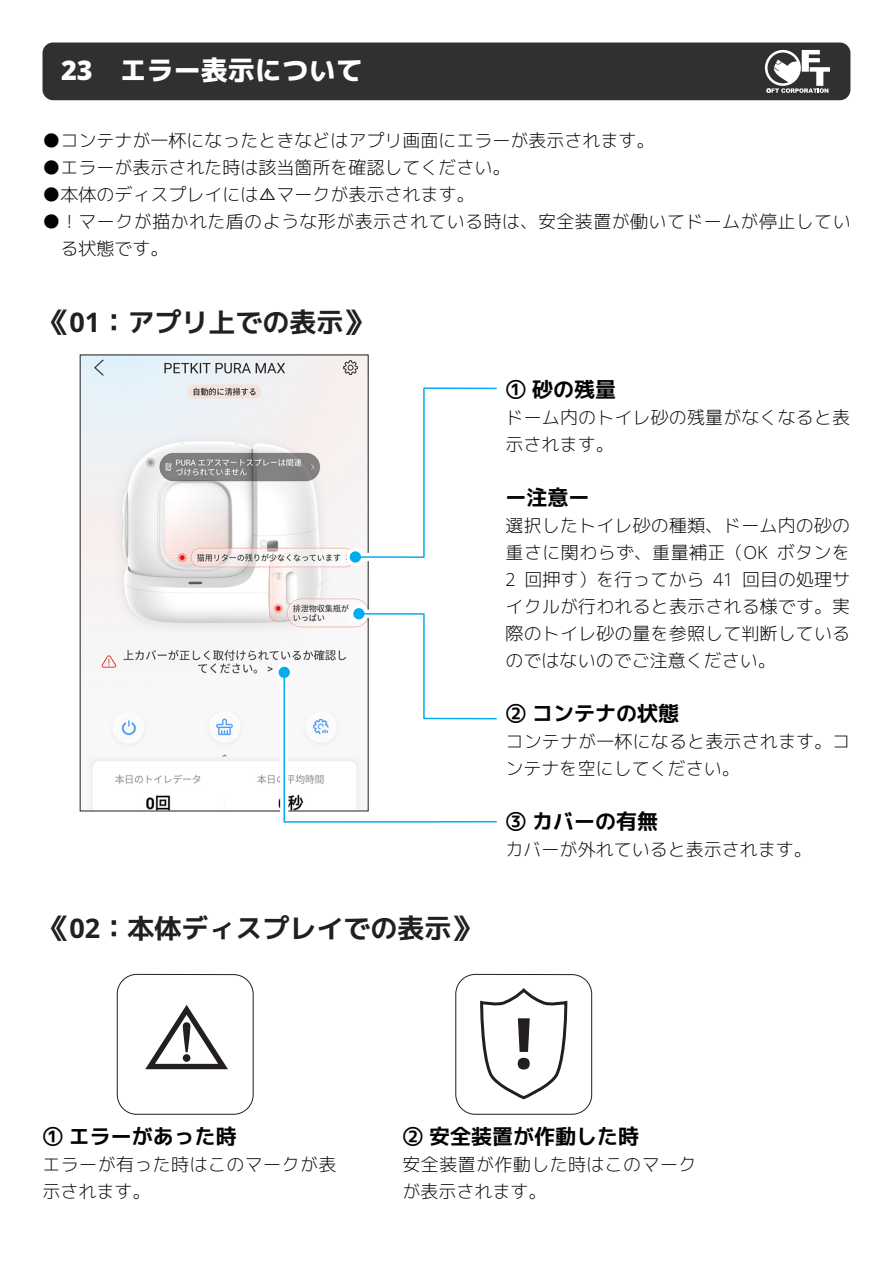
<style>
.page{position:relative;width:893px;height:1263px;background:#fff}
.page>*{position:absolute;margin:0;border:0;box-sizing:border-box;transform-origin:0 0}
.t1{font:700 27px "Koruri";color:#231f20}
.t2{font:800 27px "Koruri";color:#fff}
.t3{font:700 21px "Koruri";color:#030303}
.t4{font:300 18px/27px "Koruri";letter-spacing:.005em;color:#030303}
.t5{font:300 18px/27px "Koruri";letter-spacing:.025em;color:#030303}
.s1{font-family:"Koz Go Pr 6 N";font-weight:400}
</style>
<div class="page">
<img style="left:82px;top:357px;width:284px;height:452px">
<div style="left:43px;top:43px;width:807px;height:57px;background:#312f30;border-radius:11px"></div>
<svg style="left:765px;top:50px;width:65px;height:43px"></svg>
<div style="left:346px;top:548px;width:18px;height:18px;background:#fff;border-radius:50%"></div>
<svg style="left:351px;top:384px;width:146px;height:177px"></svg>
<div style="left:350px;top:551px;width:11px;height:12px;background:#00aeef;border-radius:50%"></div>
<div style="left:275px;top:663px;width:18px;height:18px;background:#fff;border-radius:50%"></div>
<svg style="left:280px;top:605px;width:217px;height:218px"></svg>
<div style="left:279px;top:667px;width:11px;height:11px;background:#00aeef;border-radius:50%"></div>
<div style="left:117px;top:974px;width:137px;height:140px;border:1px solid #231f20;border-radius:20px"></div>
<svg style="left:145px;top:1005px;width:83px;height:64px"></svg>
<div style="left:455px;top:974px;width:137px;height:140px;border:1px solid #231f20;border-radius:20px"></div>
<svg style="left:480px;top:990px;width:88px;height:110px"></svg>
<h1 class="t2" style="left:61px;top:49px;width:303px">23　エラー表示について</h1>
<p class="t4" style="left:43px;top:127px;width:614px">●コンテナが一杯になったときなどはアプリ画面にエラーが表示されます。</p>
<p class="t4" style="left:43px;top:154px;width:470px">●エラーが表示された時は該当箇所を確認してください。</p>
<p class="t4" style="left:43px;top:181px;width:434px">●本体のディスプレイには<span class="s1">!</span>マークが表示されます。</p>
<p class="t5" style="left:43px;top:208px;width:810px">●！マークが描かれた盾のような形が表示されている時は、安全装置が働いてドームが停止してい　る状態です。</p>
<h1 class="t1" style="left:43px;top:303px;width:329px">《01：アプリ上での表示》</h1>
<h1 class="t1" style="left:43px;top:909px;width:437px">《02：本体ディスプレイでの表示》</h1>
<p class="t3" style="left:506px;top:374px;width:112px">① 砂の残量</p>
<p class="t4" style="left:506px;top:403px;width:346px">ドーム内のトイレ砂の残量がなくなると表示されます。</p>
<p class="t3" style="left:506px;top:482px;width:85px">ー注意ー</p>
<p class="t4" style="left:506px;top:511px;width:346px;text-align:justify">選択したトイレ砂の種類、ドーム内の砂の重さに関わらず、重量補正（OK ボタンを2 回押す）を行ってから 41 回目の処理サイクルが行われると表示される様です。実際のトイレ砂の量を参照して判断しているのではないのでご注意ください。</p>
<p class="t3" style="left:506px;top:698px;width:175px">② コンテナの状態</p>
<p class="t4" style="left:506px;top:727px;width:346px">コンテナが一杯になると表示されます。コンテナを空にしてください。</p>
<p class="t3" style="left:506px;top:806px;width:154px">③ カバーの有無</p>
<p class="t4" style="left:506px;top:835px;width:308px">カバーが外れていると表示されます。</p>
<p class="t3" style="left:43px;top:1121px;width:196px">① エラーがあった時</p>
<p class="t4" style="left:43px;top:1151px;width:295px">エラーが有った時はこのマークが表示されます。</p>
<p class="t3" style="left:403px;top:1121px;width:238px">② 安全装置が作動した時</p>
<p class="t4" style="left:403px;top:1151px;width:295px">安全装置が作動した時はこのマークが表示されます。</p>
</div>
